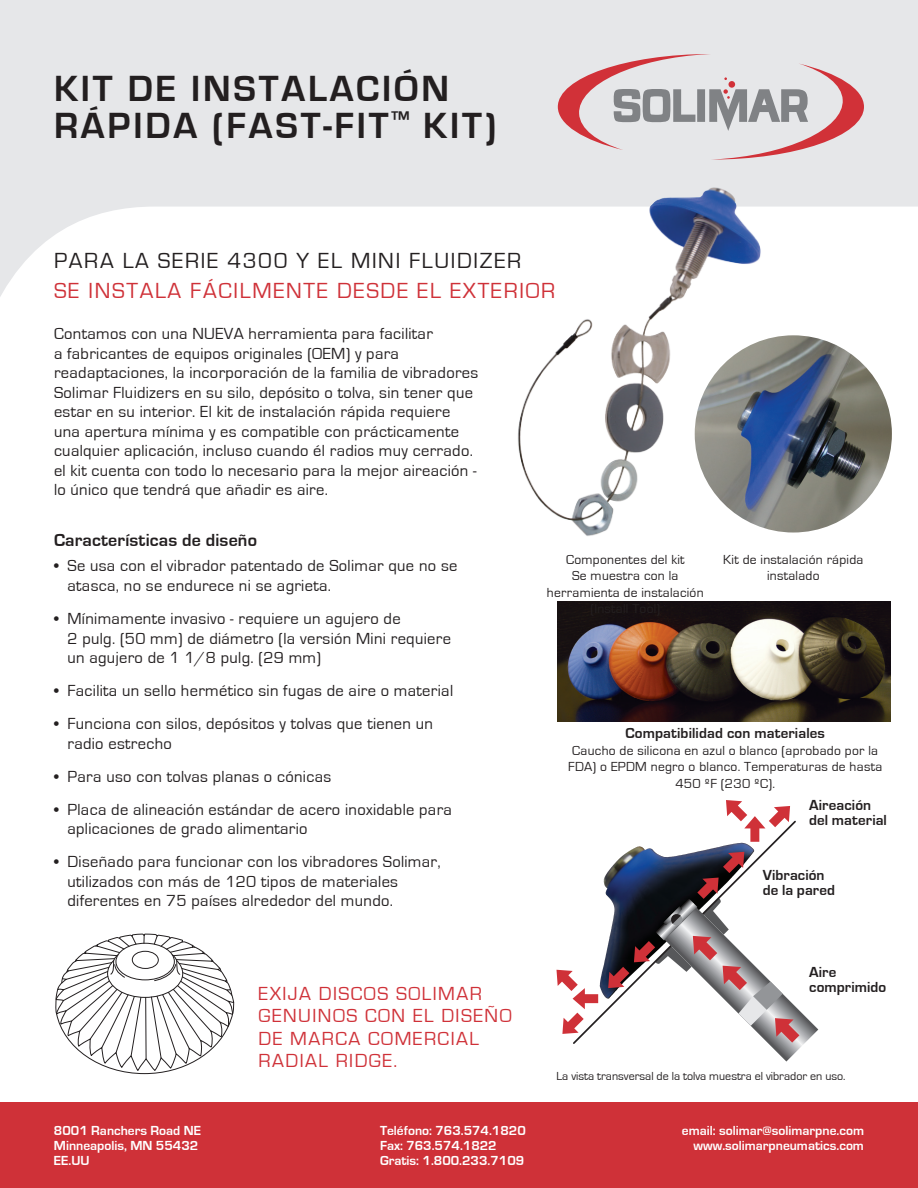
<style>
.page{position:relative;width:918px;height:1188px;background:#fff}
.page>*{position:absolute;margin:0;border:0;box-sizing:border-box;transform-origin:0 0}
.t1{font:700 37.5px/37.5px "Eurostile";letter-spacing:.075em;color:#231f20}
.t2{font:22.5px "Eurostile";letter-spacing:.075em;color:#cf3138}
.t3{font:22.5px "Eurostile";letter-spacing:.075em;color:#231f20}
.t4{font:19.5px/22.5px "Eurostile";letter-spacing:.075em;color:#cf3138}
.t5{font:700 18px "Eurostile";letter-spacing:.01em;color:#231f20}
.t6{font:16.5px/19.5px "Eurostile";letter-spacing:.02em;color:#231f20}
.t7{font:700 15px/15px "Eurostile";letter-spacing:.01em;color:#231f20}
.t8{font:13.5px/16.5px "Eurostile";letter-spacing:.02em;color:#231f20;text-align:center}
.t9{font:700 13.5px/15px "Eurostile";color:#fff}
.t10{font:12px "Eurostile";color:#231f20}
</style>
<div class="page">
<svg style="left:573px;top:820px;width:223px;height:224px"></svg>
<svg style="left:556px;top:970px;width:42px;height:64px"></svg>
<svg style="left:726px;top:800px;width:64px;height:42px"></svg>
<svg style="left:608px;top:852px;width:210px;height:210px"></svg>
<svg style="left:0;top:0;width:918px;height:297px;fill:#e6e7e9"></svg>
<svg style="left:558px;top:54px;width:306px;height:106px;background:#d6c5c7"></svg>
<img style="left:557px;top:602px;width:334px;height:120px">
<img style="left:486px;top:177px;width:287px;height:359px">
<img style="left:695px;top:335px;width:197px;height:198px;border-radius:99px">
<div style="left:0;top:1102px;width:918px;height:86px;background:#cf3138"></div>
<svg style="left:55px;top:933px;width:179px;height:141px"></svg>
<h1 class="t1" style="left:54px;top:70px;width:444px">KIT DE INSTALACIÓN<br>RÁPIDA (FAST-FIT<sup>™</sup> KIT)</h1>
<h2 class="t3" style="left:54px;top:248px;width:469px">PARA LA SERIE 4300 Y EL MINI FLUIDIZER</h2>
<h2 class="t2" style="left:54px;top:278px;width:503px">SE INSTALA FÁCILMENTE DESDE EL EXTERIOR</h2>
<p class="t6" style="left:54px;top:324px;width:426px">Contamos con una NUEVA herramienta para facilitar<br>a fabricantes de equipos originales (OEM) y para readaptaciones, la incorporación de la familia de vibradores Solimar Fluidizers en su silo, depósito o tolva, sin tener que estar en su interior. El kit de instalación rápida requiere una apertura mínima y es compatible con prácticamente cualquier aplicación, incluso cuando él radios muy cerrado. el kit cuenta con todo lo necesario para la mejor aireación - lo único que tendrá que añadir es aire.</p>
<p class="t5" style="left:54px;top:530px;width:205px">Características de diseño</p>
<p class="t6" style="left:67px;top:557px;width:391px;text-indent:-13px">• Se usa con el vibrador patentado de Solimar que no se atasca, no se endurece ni se agrieta.</p>
<p class="t6" style="left:67px;top:609px;width:385px;text-indent:-13px">• Mínimamente invasivo - requiere un agujero de<br>2 pulg. (50 mm) de diámetro (la versión Mini requiere un agujero de 1 1/8 pulg. (29 mm)</p>
<p class="t6" style="left:54px;top:681px;width:401px">• Facilita un sello hermético sin fugas de aire o material</p>
<p class="t6" style="left:67px;top:714px;width:367px;text-indent:-13px">• Funciona con silos, depósitos y tolvas que tienen un radio estrecho</p>
<p class="t6" style="left:54px;top:767px;width:279px">• Para uso con tolvas planas o cónicas</p>
<p class="t6" style="left:67px;top:800px;width:386px;text-indent:-13px">• Placa de alineación estándar de acero inoxidable para aplicaciones de grado alimentario</p>
<p class="t6" style="left:67px;top:852px;width:375px;text-indent:-13px">• Diseñado para funcionar con los vibradores Solimar, utilizados con más de 120 tipos de materiales diferentes en 75 países alrededor del mundo.</p>
<p class="t4" style="left:259px;top:982px;width:255px">EXIJA DISCOS SOLIMAR<br>GENUINOS CON EL DISEÑO<br>DE MARCA COMERCIAL<br>RADIAL RIDGE.</p>
<p class="t8" style="left:547px;top:552px;width:158px">Componentes del kit<br>Se muestra con la herramienta de instalación</p>
<p class="t8" style="left:723px;top:552px;width:142px">Kit de instalación rápida instalado</p>
<p class="t7" style="left:625px;top:726px;width:201px">Compatibilidad con materiales</p>
<p class="t8" style="left:568px;top:742px;width:316px">Caucho de silicona en azul o blanco (aprobado por la<br>FDA) o EPDM negro o blanco. Temperaturas de hasta<br>450 ºF (230 ºC).</p>
<p class="t7" style="left:809px;top:798px;width:79px">Aireación del material</p>
<p class="t7" style="left:763px;top:868px;width:74px">Vibración de la pared</p>
<p class="t7" style="left:809px;top:965px;width:78px">Aire comprimido</p>
<p class="t10" style="left:556px;top:1070px;width:291px">La vista transversal de la tolva muestra el vibrador en uso.</p>
<p class="t9" style="left:54px;top:1123px;width:148px">8001 Ranchers Road NE<br>Minneapolis, MN 55432<br>EE.UU</p>
<p class="t9" style="left:380px;top:1123px;width:147px">Teléfono: 763.574.1820<br>Fax: 763.574.1822<br>Gratis: 1.800.233.7109</p>
<p class="t9" style="left:682px;top:1123px;width:184px;text-align:right">email: solimar@solimarpne.com www.solimarpneumatics.com</p>
</div>
